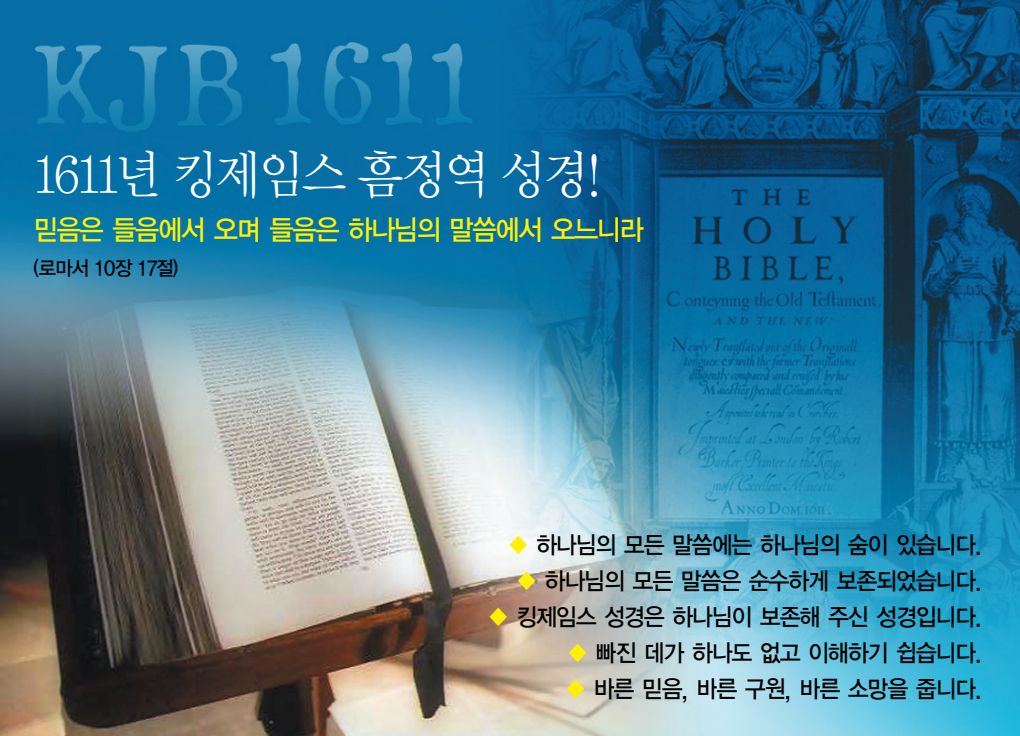
<style>
.page{position:relative;width:1020px;height:736px;background:#fff}
.page>*{position:absolute;margin:0;border:0;box-sizing:border-box;transform-origin:0 0}
.t1{font:52px "Y Mj O12";letter-spacing:-.115em;color:#fff;scale:.94 1}
.t2{font:28px "YGO13";letter-spacing:-.125em;color:#fff101;scale:.94 1}
.t3{font:24px "YGO13";letter-spacing:-.12em;color:#000;scale:.94 1}
.t4{font:20px "YGO13";letter-spacing:-.125em;color:#000;scale:.94 1}
.s1{color:#fff101}
</style>
<div class="page">
<img style="left:0;top:0;width:1020px;height:736px">
<h1 class="t1" style="left:33px;top:151px;width:609px">1611년 킹제임스 흠정역 성경!</h1>
<p class="t2" style="left:33px;top:217px;width:653px">믿음은 들음에서 오며 들음은 하나님의 말씀에서 오느니라</p>
<p class="t4" style="left:33px;top:259px;width:157px">(로마서 10장 17절)</p>
<p class="t3" style="left:507px;top:534px;width:507px"><span class="s1">◆</span> 하나님의 모든 말씀에는 하나님의 숨이 있습니다.</p>
<p class="t3" style="left:516px;top:570px;width:498px"><span class="s1">◆</span> 하나님의 모든 말씀은 순수하게 보존되었습니다.</p>
<p class="t3" style="left:487px;top:606px;width:528px"><span class="s1">◆</span> 킹제임스 성경은 하나님이 보존해 주신 성경입니다.</p>
<p class="t3" style="left:566px;top:642px;width:444px"><span class="s1">◆</span> 빠진 데가 하나도 없고 이해하기 쉽습니다.</p>
<p class="t3" style="left:565px;top:678px;width:446px"><span class="s1">◆</span> 바른 믿음, 바른 구원, 바른 소망을 줍니다.</p>
</div>
